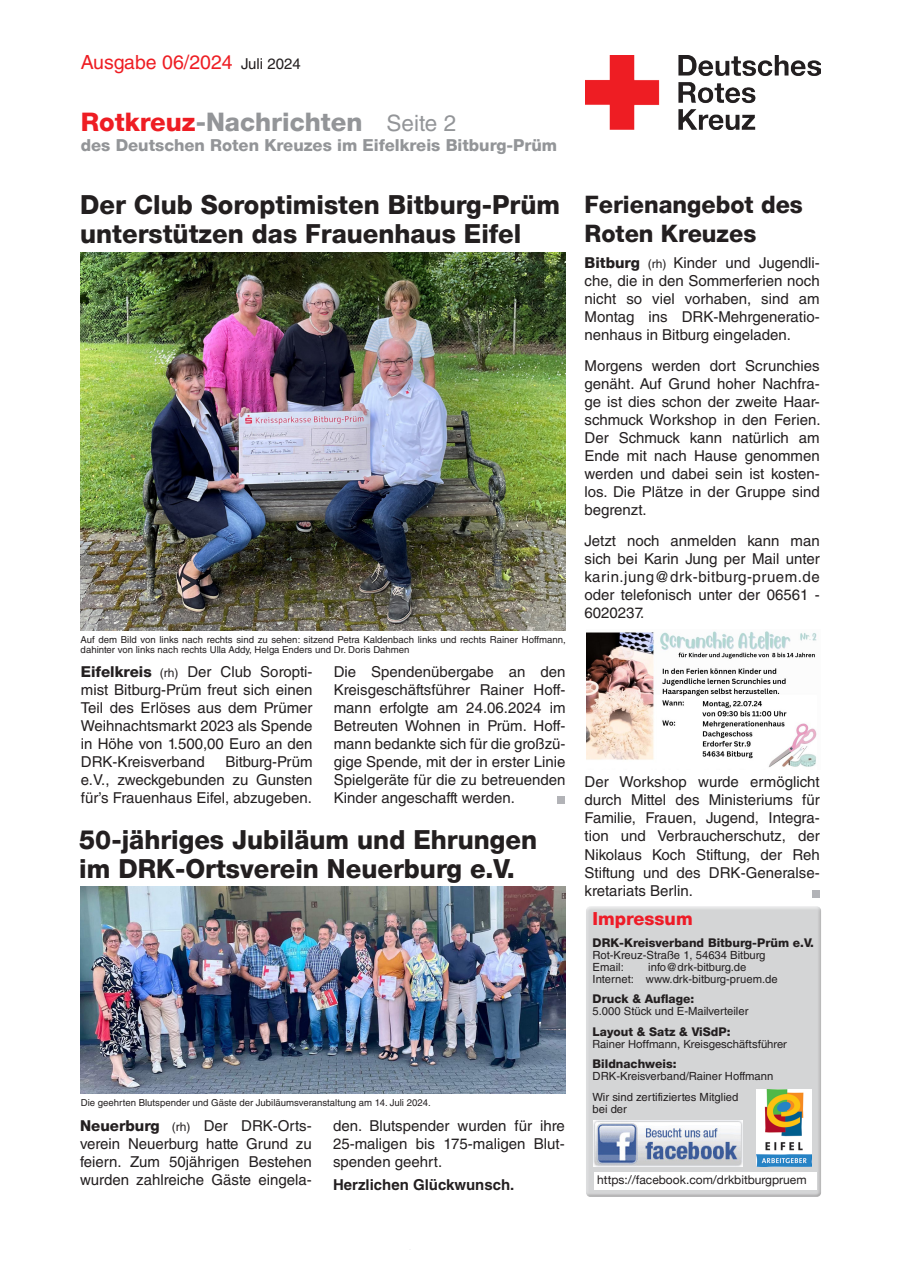
<style>
.page{position:relative;width:902px;height:1272px;background:#fff}
.page>*{position:absolute;margin:0;border:0;box-sizing:border-box;transform-origin:0 0}
.t1{font:800 26.25px/28.8px "Helvetica Neue LT";color:#231f20}
.t2{font:800 25.5px "Helvetica Neue LT";color:#939598}
.t3{font:800 24px/28.8px "Helvetica Neue LT";color:#231f20}
.t4{font:19.5px "Helvetica LT Std";color:#ee1d23}
.t5{font:800 18px "Helvetica Neue LT";color:#ee1c28}
.t6{font:800 16.5px "Helvetica Neue LT";color:#939598}
.t7{font:15px/18px "Helvetica LT Std";color:#231f20;text-align:justify}
.t8{font:700 15px "Helvetica LT Std";color:#231f20}
.t9{font:800 12px "Helvetica Neue LT";color:#231f20}
.t10{font:12px "Helvetica Neue LT";color:#231f20}
.t11{font:11.25px "Helvetica LT Std";color:#231f20}
.t12{font:11.25px "Helvetica Neue LT";color:#231f20}
.t13{font:9.6px/9.8px "Helvetica LT Std";color:#231f20}
.s1{font-size:15px;color:#231f20}
.s2{color:#ee1d23}
.s3{font-family:"Helvetica LT Std";font-weight:400;font-size:22.5px}
.s4{font-family:"Helvetica Neue LT";font-weight:800}
.s5{font-size:12px}
</style>
<div class="page">
<div style="left:583px;top:905px;width:239px;height:293px;background:#d4d5d6"></div>
<div style="left:594px;top:1171px;width:222px;height:18px;background:#fff"></div>
<img style="left:593px;top:1120px;width:149px;height:46px">
<img style="left:756px;top:1089px;width:55px;height:77px">
<img style="left:586px;top:55px;width:234px;height:74px">
<div style="left:812px;top:890px;width:7px;height:7px;background:#b2b3b7"></div>
<img style="left:81px;top:252px;width:484px;height:378px">
<div style="left:557px;top:796px;width:8px;height:8px;background:#b2b3b7"></div>
<img style="left:81px;top:886px;width:484px;height:207px">
<img style="left:586px;top:631px;width:231px;height:136px">
<p class="t4" style="left:81px;top:51px;width:221px">Ausgabe 06/2024 <span class="s1">Juli 2024</span></p>
<p class="t2" style="left:81px;top:107px;width:377px"><span class="s2">Rotkreuz</span>-Nachrichten <span class="s3">Seite 2</span></p>
<p class="t6" style="left:81px;top:135px;width:478px">des Deutschen Roten Kreuzes im Eifelkreis Bitburg-Prüm</p>
<p class="t1" style="left:80px;top:191px;width:481px">Der Club Soroptimisten Bitburg-Prüm unterstützen das Frauenhaus Eifel</p>
<p class="t13" style="left:81px;top:634px;width:486px">Auf dem Bild von links nach rechts sind zu sehen: sitzend Petra Kaldenbach links und rechts Rainer Hoffmann, dahinter von links nach rechts Ulla Addy, Helga Enders und Dr. Doris Dahmen</p>
<p class="t7" style="left:81px;top:662px;width:233px"><span class="s4">Eifelkreis</span> <span class="s5">(rh)</span> Der Club Soropti&shy;mist Bitburg-Prüm freut sich einen Teil des Erlöses aus dem Prümer Weihnachtsmarkt 2023 als Spende in Höhe von 1.500,00 Euro an den DRK-Kreisverband</p>
<p class="t7" style="left:334px;top:662px;width:233px">Die Spendenübergabe an den Kreisgeschäftsführer Rainer Hoff&shy;mann erfolgte am 24.06.2024 im Betreuten Wohnen in Prüm. Hoff&shy;mann bedankte sich für die großzü&shy;gige Spende, mit der in erster Linie Spielgeräte für die zu betreuenden Kinder angeschafft werden.</p>
<p class="t7" style="left:81px;top:752px;width:233px;text-indent:144px">Bitburg-Prüm e.V., zweckgebunden zu Gunsten für’s Frauenhaus Eifel, abzugeben.</p>
<p class="t1" style="left:79px;top:825px;width:459px">50-jähriges Jubiläum und Ehrungen im DRK-Ortsverein Neuerburg e.V.</p>
<p class="t13" style="left:81px;top:1097px;width:351px">Die geehrten Blutspender und Gäste der Jubiläumsveranstaltung am 14. Juli 2024.</p>
<p class="t7" style="left:80px;top:1117px;width:233px"><span class="s4">Neuerburg</span> <span class="s5">(rh)</span> Der DRK-Orts&shy;verein Neuerburg hatte Grund zu feiern. Zum 50jährigen Bestehen wurden zahlreiche Gäste eingela-</p>
<p class="t7" style="left:333px;top:1117px;width:233px">den. Blutspender wurden für ihre 25-maligen bis 175-maligen Blut&shy;spenden geehrt.</p>
<p class="t8" style="left:333px;top:1175px;width:183px">Herzlichen Glückwunsch.</p>
<p class="t3" style="left:584px;top:190px;width:220px">Ferienangebot des<br>Roten Kreuzes</p>
<p class="t7" style="left:584px;top:254px;width:237px"><span class="s4">Bitburg</span> <span class="s5">(rh)</span> Kinder und Jugendli&shy;che, die in den Sommerferien noch nicht so viel vorhaben, sind am Montag ins DRK-Mehrgeneratio&shy;nenhaus in Bitburg eingeladen.</p>
<p class="t7" style="left:584px;top:356px;width:237px">Morgens werden dort Scrunchies genäht. Auf Grund hoher Nachfra&shy;ge ist dies schon der zweite Haar&shy;schmuck Workshop in den Ferien.<br>Der Schmuck kann natürlich am Ende mit nach Hause genommen werden und dabei sein ist kosten&shy;los. Die Plätze in der Gruppe sind begrenzt.</p>
<p class="t7" style="left:584px;top:531px;width:237px">Jetzt noch anmelden kann man sich bei Karin Jung per Mail unter karin.jung@drk-bitburg-pruem.de oder telefonisch unter der 06561 - 6020237.</p>
<p class="t7" style="left:584px;top:773px;width:237px">Der Workshop wurde ermöglicht durch Mittel des Ministeriums für Familie, Frauen, Jugend, Integra&shy;tion und Verbraucherschutz, der Nikolaus Koch Stiftung, der Reh Stiftung und des DRK-Generalse&shy;kretariats Berlin.</p>
<p class="t5" style="left:592px;top:907px;width:102px">Impressum</p>
<p class="t9" style="left:592px;top:935px;width:223px">DRK-Kreisverband Bitburg-Prüm e.V.</p>
<p class="t11" style="left:592px;top:948px;width:174px">Rot-Kreuz-Straße 1, 54634 Bitburg</p>
<p class="t11" style="left:592px;top:960px;width:33px">Email:</p>
<p class="t11" style="left:648px;top:960px;width:100px">info@drk-bitburg.de</p>
<p class="t11" style="left:592px;top:972px;width:187px">Internet: www.drk-bitburg-pruem.de</p>
<p class="t9" style="left:592px;top:991px;width:103px">Druck &amp; Auflage:</p>
<p class="t11" style="left:592px;top:1004px;width:157px">5.000 Stück und E-Mailverteiler</p>
<p class="t9" style="left:592px;top:1024px;width:139px">Layout &amp; Satz &amp; ViSdP:</p>
<p class="t12" style="left:592px;top:1036px;width:196px">Rainer Hoffmann, Kreisgeschäftsführer</p>
<p class="t9" style="left:592px;top:1056px;width:86px">Bildnachweis:</p>
<p class="t11" style="left:592px;top:1069px;width:182px">DRK-Kreisverband/Rainer Hoffmann</p>
<p class="t11" style="left:592px;top:1090px;width:147px">Wir sind zertifiziertes Mitglied</p>
<p class="t11" style="left:592px;top:1102px;width:36px">bei der</p>
<p class="t10" style="left:597px;top:1172px;width:211px">https://facebook.com/drkbitburgpruem</p>
</div>
